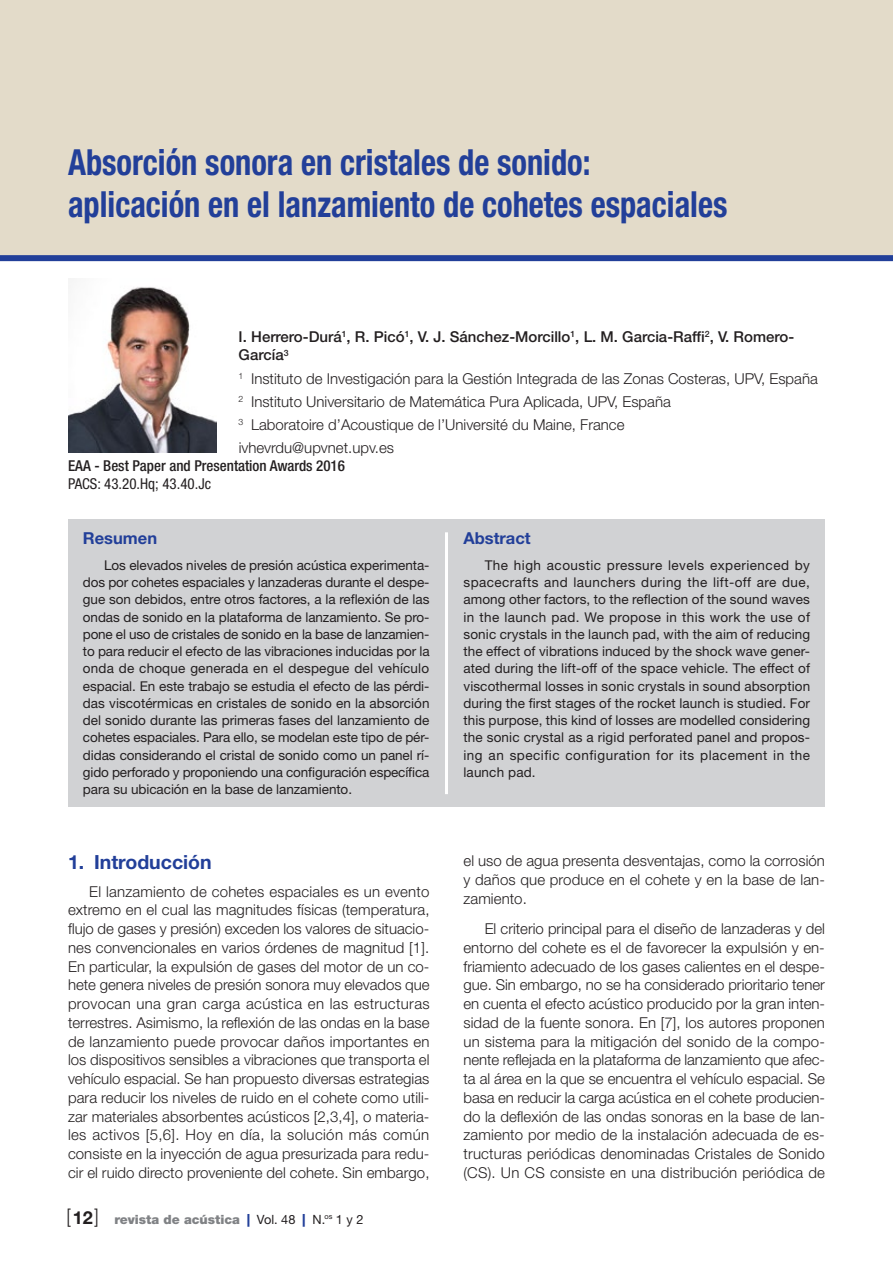
<style>
.page{position:relative;width:893px;height:1263px;background:#fff}
.page>*{position:absolute;margin:0;border:0;box-sizing:border-box;transform-origin:0 0}
.t1{font:700 condensed 36px/42px "Helvetica Neue LT Std";color:#223f99;scale:.9 1}
.t2{font:300 19.8px "Helvetica Neue LT Std";color:#231f20;scale:.91 1}
.t3{font:700 19.5px "Helvetica Neue LT Std";color:#223f99}
.t4{font:700 16.5px "Helvetica Neue LT Std";color:#223f99}
.t5{font:300 15px/18.8px "Helvetica Neue LT Std";color:#231f20;text-align:justify}
.t6{font:500 15px/18.8px "Helvetica Neue LT Std";color:#231f20}
.t7{font:500 condensed 15px "Helvetica Neue LT Std";color:#231f20}
.t8{font:condensed 15px "Helvetica Neue LT Std";color:#231f20}
.t9{font:13.5px/17.2px "Helvetica Neue LT Std";color:#231f20;text-align:justify}
.t10{font:900 12.75px "Helvetica Neue LT Std";color:#808285}
.s1{font-weight:700;font-size:18px}
.s2{color:#223f99}
.s3{font-weight:400;color:#231f20}
</style>
<div class="page">
<div style="left:0;top:0;width:893px;height:255px;background:#e3dbc9"></div>
<div style="left:0;top:255px;width:893px;height:6px;background:#223f99"></div>
<div style="left:68px;top:520px;width:757px;height:287px;background:#d1d2d4"></div>
<hr style="left:445px;top:532px;width:3px;height:262px;background:#fff">
<img style="left:68px;top:279px;width:149px;height:173px">
<h1 class="t1" style="left:68px;top:141px;width:734px">Absorción sonora en cristales de sonido: aplicación en el lanzamiento de cohetes espaciales</h1>
<p class="t6" style="left:239px;top:327px;width:557px">I. Herrero-Durá<sup>1</sup>, R. Picó<sup>1</sup>, V. J. Sánchez-Morcillo<sup>1</sup>, L. M. Garcia-Raffi<sup>2</sup>, V. Romero-<br>García<sup>3</sup></p>
<p class="t5" style="left:239px;top:366px;width:581px;line-height:23px;text-align:left"><sup>1</sup> Instituto de Investigación para la Gestión Integrada de las Zonas Costeras, UPV, España <sup>2</sup> Instituto Universitario de Matemática Pura Aplicada, UPV, España<br><sup>3</sup> Laboratoire d’Acoustique de l’Université du Maine, France<br>ivhevrdu@upvnet.upv.es</p>
<p class="t7" style="left:68px;top:457px;width:278px">EAA - Best Paper and Presentation Awards 2016</p>
<p class="t8" style="left:68px;top:475px;width:145px">PACS: 43.20.Hq; 43.40.Jc</p>
<p class="t4" style="left:83px;top:528px;width:76px">Resumen</p>
<p class="t9" style="left:83px;top:556px;width:348px;text-indent:21px">Los elevados niveles de presión acústica experimenta&shy;dos por cohetes espaciales y lanzaderas durante el despe&shy;gue son debidos, entre otros factores, a la reflexión de las ondas de sonido en la plataforma de lanzamiento. Se pro&shy;pone el uso de cristales de sonido en la base de lanzamien&shy;to para reducir el efecto de las vibraciones inducidas por la onda de choque generada en el despegue del vehículo espacial. En este trabajo se estudia el efecto de las pérdi&shy;das viscotérmicas en cristales de sonido en la absorción del sonido durante las primeras fases del lanzamiento de cohetes espaciales. Para ello, se modelan este tipo de pér&shy;didas considerando el cristal de sonido como un panel rí&shy;gido perforado y proponiendo una configuración específica para su ubicación en la base de lanzamiento.</p>
<h3 class="t3" style="left:68px;top:850px;width:145px">1. Introducción</h3>
<p class="t5" style="left:68px;top:882px;width:363px;text-indent:21px">El lanzamiento de cohetes espaciales es un evento extremo en el cual las magnitudes físicas (temperatura, flujo de gases y presión) exceden los valores de situacio&shy;nes convencionales en varios órdenes de magnitud [1].<br>En particular, la expulsión de gases del motor de un co&shy;hete genera niveles de presión sonora muy elevados que provocan una gran carga acústica en las estructuras terrestres. Asimismo, la reflexión de las ondas en la base de lanzamiento puede provocar daños importantes en los dispositivos sensibles a vibraciones que transporta el vehículo espacial. Se han propuesto diversas estrategias para reducir los niveles de ruido en el cohete como utili&shy;zar materiales absorbentes acústicos [2,3,4], o materia&shy;les activos [5,6]. Hoy en día, la solución más común consiste en la inyección de agua presurizada para redu&shy;cir el ruido directo proveniente del cohete. Sin embargo,</p>
<h2 class="t2" style="left:67px;top:1204px;width:37px">[<span class="s1">12</span>]</h2>
<p class="t10" style="left:114px;top:1212px;width:251px">revista de acústica <span class="s2">|</span> <span class="s3">Vol. 48</span> <span class="s2">|</span> <span class="s3">N.</span><sup>os</sup> <span class="s3">1 y 2</span></p>
<p class="t4" style="left:463px;top:528px;width:69px">Abstract</p>
<p class="t9" style="left:463px;top:556px;width:348px;text-indent:21px">The high acoustic pressure levels experienced by spacecrafts and launchers during the lift-off are due, among other factors, to the reflection of the sound waves in the launch pad. We propose in this work the use of sonic crystals in the launch pad, with the aim of reducing the effect of vibrations induced by the shock wave gener&shy;ated during the lift-off of the space vehicle. The effect of viscothermal losses in sonic crystals in sound absorption during the first stages of the rocket launch is studied. For this purpose, this kind of losses are modelled considering the sonic crystal as a rigid perforated panel and propos&shy;ing an specific configuration for its placement in the launch pad.</p>
<p class="t5" style="left:463px;top:851px;width:363px">el uso de agua presenta desventajas, como la corrosión y daños que produce en el cohete y en la base de lan&shy;zamiento.</p>
<p class="t5" style="left:463px;top:919px;width:363px;text-indent:21px">El criterio principal para el diseño de lanzaderas y del entorno del cohete es el de favorecer la expulsión y en&shy;friamiento adecuado de los gases calientes en el despe&shy;gue. Sin embargo, no se ha considerado prioritario tener en cuenta el efecto acústico producido por la gran inten&shy;sidad de la fuente sonora. En [7], los autores proponen un sistema para la mitigación del sonido de la compo&shy;nente reflejada en la plataforma de lanzamiento que afec&shy;ta al área en la que se encuentra el vehículo espacial. Se basa en reducir la carga acústica en el cohete producien&shy;do la deflexión de las ondas sonoras en la base de lan&shy;zamiento por medio de la instalación adecuada de es&shy;tructuras periódicas denominadas Cristales de Sonido (CS). Un CS consiste en una distribución periódica de</p>
</div>
